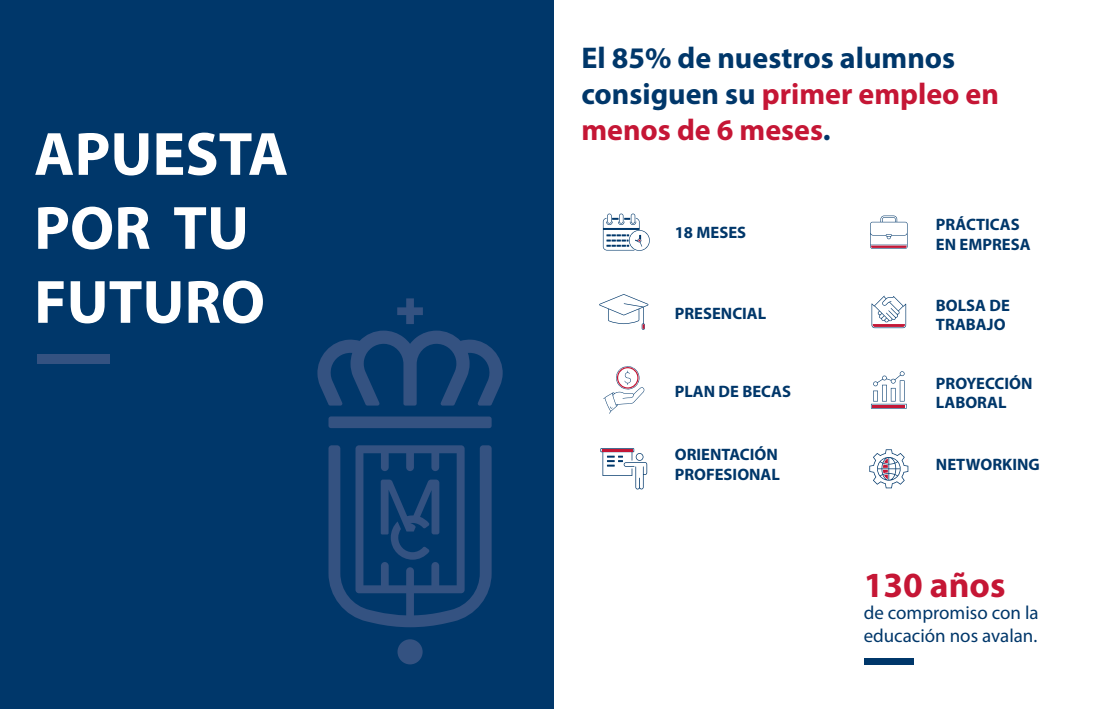
<style>
.page{position:relative;width:1106px;height:709px;background:#fff}
.page>*{position:absolute;margin:0;border:0;box-sizing:border-box;transform-origin:0 0}
.t1{font:700 61.6px/73.9px "Myriad Pro";color:#fff}
.t2{font:700 35.5px "Myriad Pro";color:#c51635}
.t3{font:700 30px/36px "Myriad Pro";color:#00376a}
.t4{font:18.9px/22.7px "Myriad Pro";color:#00376a}
.t5{font:700 16.6px/19.9px "Myriad Pro";color:#00376a}
.s1{color:#c51635}
.s2{color:#003669}
</style>
<div class="page">
<svg style="left:603px;top:214px;width:46px;height:37px"></svg>
<svg style="left:870px;top:215px;width:37px;height:34px"></svg>
<svg style="left:871px;top:371px;width:35px;height:37px"></svg>
<hr style="left:872px;top:405px;width:33px;height:2px;background:#c41736">
<svg style="left:871px;top:296px;width:35px;height:32px"></svg>
<svg style="left:869px;top:449px;width:39px;height:39px"></svg>
<svg style="left:599px;top:294px;width:49px;height:36px"></svg>
<svg style="left:603px;top:366px;width:41px;height:48px"></svg>
<svg style="left:600px;top:448px;width:47px;height:41px"></svg>
<hr style="left:602px;top:449px;width:30px;height:2px;background:#c41736">
<div style="left:863px;top:658px;width:50px;height:6px;background:#00376a"></div>
<div style="left:0;top:0;width:553px;height:709px;background:#00376a"></div>
<div style="left:37px;top:354px;width:73px;height:10px;background:#345281"></div>
<div style="left:397px;top:639px;width:25px;height:25px;background:#345281;border-radius:50%"></div>
<div style="left:328px;top:416px;width:163px;height:12px;background:#345281;border-radius:3px"></div>
<svg style="left:317px;top:330px;width:186px;height:75px"></svg>
<svg style="left:397px;top:298px;width:26px;height:26px"></svg>
<svg style="left:328px;top:445px;width:163px;height:182px"></svg>
<h1 class="t1" style="left:34px;top:115px;width:256px">APUESTA<br>POR TU<br>FUTURO</h1>
<h3 class="t3" style="left:581px;top:39px;width:419px">El 85% de nuestros alumnos consiguen su <span class="s1">primer empleo en menos de 6 meses</span><span class="s2">.</span></h3>
<p class="t5" style="left:674px;top:222px;width:73px">18 MESES</p>
<p class="t5" style="left:674px;top:303px;width:93px">PRESENCIAL</p>
<p class="t5" style="left:674px;top:381px;width:118px">PLAN DE BECAS</p>
<p class="t5" style="left:674px;top:443px;width:107px">ORIENTACIÓN<br>PROFESIONAL</p>
<p class="t5" style="left:936px;top:214px;width:96px">PRÁCTICAS<br>EN EMPRESA</p>
<p class="t5" style="left:936px;top:294px;width:75px">BOLSA DE<br>TRABAJO</p>
<p class="t5" style="left:936px;top:372px;width:98px">PROYECCIÓN<br>LABORAL</p>
<p class="t5" style="left:936px;top:453px;width:105px">NETWORKING</p>
<h2 class="t2" style="left:863px;top:561px;width:143px">130 años</h2>
<p class="t4" style="left:863px;top:601px;width:176px">de compromiso con la educación nos avalan.</p>
</div>
